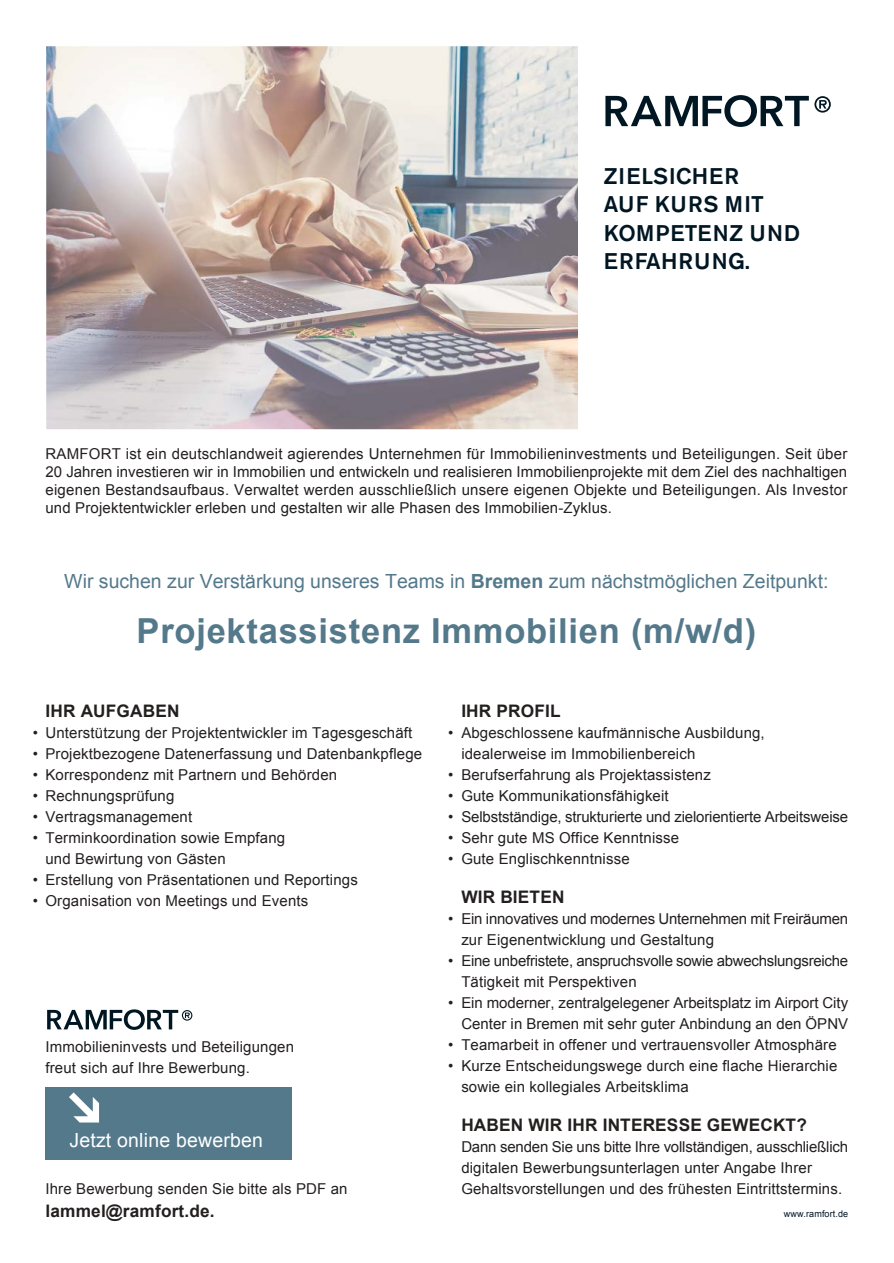
<style>
.page{position:relative;width:894px;height:1263px;background:#fff}
.page>*{position:absolute;margin:0;border:0;box-sizing:border-box;transform-origin:0 0}
.t1{font:700 34.5px "Arial";letter-spacing:.02em;color:#54798b}
.t2{font:500 22.5px/28.5px "Akzidenz Grotesk BE";letter-spacing:.05em;color:#001622}
.t3{font:19.5px "Arial";color:#54798b}
.t4{font:19.5px "Arial";letter-spacing:.01em;color:#fff}
.t5{font:700 17.25px "Arial";letter-spacing:.01em;color:#231f1f}
.t6{font:15px/21px "Arial";letter-spacing:.01em;color:#231f1f}
.t7{font:9.3px "Arial";letter-spacing:.01em;color:#001622}
.s1{font-weight:700}
</style>
<div class="page">
<img style="left:48px;top:48px;width:530px;height:380px">
<div style="left:45px;top:1088px;width:247px;height:72px;background:#54798b"></div>
<svg style="left:605px;top:95px;width:226px;height:32px"></svg>
<svg style="left:47px;top:1009px;width:145px;height:21px"></svg>
<svg style="left:69px;top:1092px;width:30px;height:31px"></svg>
<h2 class="t2" style="left:604px;top:164px;width:198px">ZIELSICHER<br>AUF KURS MIT<br>KOMPETENZ UND<br>ERFAHRUNG.</h2>
<p class="t6" style="left:45px;top:445px;width:803px;line-height:18px;text-align:justify">RAMFORT ist ein deutschlandweit agierendes Unternehmen f¸r Immobilieninvestments und Beteiligungen. Seit ¸ber 20 Jahren investieren wir in Immobilien und entwickeln und realisieren Immobilienprojekte mit dem Ziel des nachhaltigen eigenen Bestandsaufbaus. Verwaltet werden ausschliefllich unsere eigenen Objekte und Beteiligungen. Als Investor und Projektentwickler erleben und gestalten wir alle Phasen des Immobilien-Zyklus.</p>
<h3 class="t3" style="left:64px;top:571px;width:766px">Wir suchen zur Verst‰rkung unseres Teams in <span class="s1">Bremen</span> zum n‰chstmˆglichen Zeitpunkt:</h3>
<h1 class="t1" style="left:137px;top:612px;width:621px">Projektassistenz Immobilien (m/w/d)</h1>
<p class="t6" style="left:33px;top:722px;width:7px;text-align:justify">ï ï ï ï ï ï</p>
<p class="t6" style="left:33px;top:869px;width:7px">ï ï</p>
<p class="t5" style="left:45px;top:701px;width:136px">IHR AUFGABEN</p>
<p class="t6" style="left:45px;top:722px;width:378px">Unterst¸tzung der Projektentwickler im Tagesgesch‰ft Projektbezogene Datenerfassung und Datenbankpflege Korrespondenz mit Partnern und Behˆrden Rechnungspr¸fung<br>Vertragsmanagement<br>Terminkoordination sowie Empfang<br>und Bewirtung von G‰sten<br>Erstellung von Pr‰sentationen und Reportings Organisation von Meetings und Events</p>
<p class="t6" style="left:45px;top:1036px;width:250px">Immobilieninvests und Beteiligungen freut sich auf Ihre Bewerbung.</p>
<h3 class="t4" style="left:69px;top:1130px;width:195px">Jetzt online bewerben</h3>
<p class="t6" style="left:45px;top:1178px;width:304px">Ihre Bewerbung senden Sie bitte als PDF an</p>
<p class="t5" style="left:45px;top:1201px;width:171px">lammel@ramfort.de.</p>
<p class="t6" style="left:448px;top:722px;width:7px">ï</p>
<p class="t6" style="left:448px;top:764px;width:7px;text-align:justify">ï ï ï ï ï</p>
<p class="t5" style="left:461px;top:701px;width:101px">IHR PROFIL</p>
<p class="t6" style="left:461px;top:722px;width:388px">Abgeschlossene kaufm‰nnische Ausbildung, idealerweise im Immobilienbereich<br>Berufserfahrung als Projektassistenz<br>Gute Kommunikationsf‰higkeit<br>Selbstst‰ndige, strukturierte und zielorientierte Arbeitsweise Sehr gute MS Office Kenntnisse<br>Gute Englischkenntnisse</p>
<p class="t6" style="left:448px;top:909px;width:7px">ï</p>
<p class="t6" style="left:448px;top:951px;width:7px">ï</p>
<p class="t6" style="left:448px;top:993px;width:7px">ï</p>
<p class="t6" style="left:448px;top:1035px;width:7px">ï ï</p>
<p class="t5" style="left:461px;top:888px;width:105px">WIR BIETEN</p>
<p class="t6" style="left:461px;top:909px;width:388px">Ein innovatives und modernes Unternehmen mit Freir‰umen zur Eigenentwicklung und Gestaltung<br>Eine unbefristete, anspruchsvolle sowie abwechslungsreiche T‰tigkeit mit Perspektiven<br>Ein moderner, zentralgelegener Arbeitsplatz im Airport City Center in Bremen mit sehr guter Anbindung an den ÷PNV Teamarbeit in offener und vertrauensvoller Atmosph‰re Kurze Entscheidungswege durch eine flache Hierarchie sowie ein kollegiales Arbeitsklima</p>
<p class="t5" style="left:461px;top:1115px;width:347px">HABEN WIR IHR INTERESSE GEWECKT?</p>
<p class="t6" style="left:461px;top:1136px;width:388px">Dann senden Sie uns bitte Ihre vollst‰ndigen, ausschliefllich digitalen Bewerbungsunterlagen unter Angabe Ihrer<br>Gehaltsvorstellungen und des fr¸hesten Eintrittstermins.</p>
<p class="t7" style="left:784px;top:1209px;width:66px">www.ramfort.de</p>
</div>
